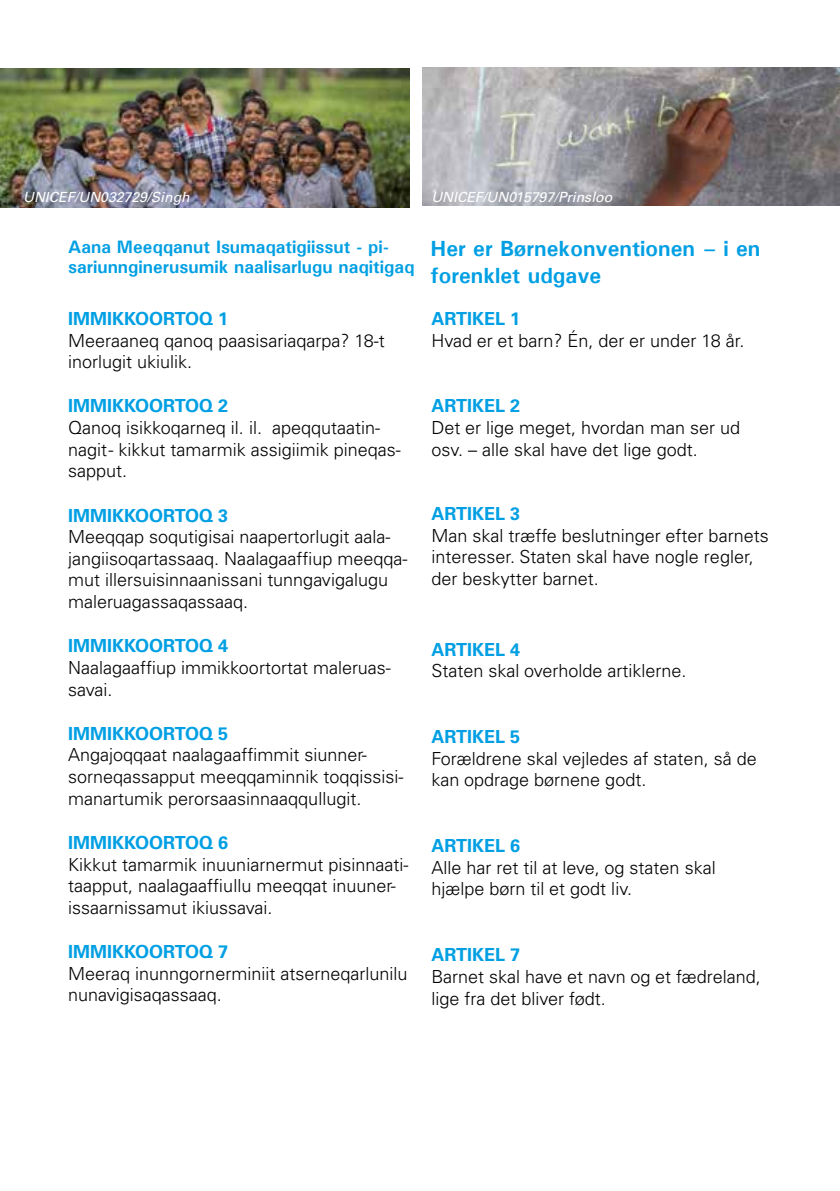
<style>
.page{position:relative;width:840px;height:1191px;background:#fff}
.page>*{position:absolute;margin:0;border:0;box-sizing:border-box;transform-origin:0 0}
.t1{font:700 22px/26.4px "Univers";color:#009fe3}
.t2{font:300 18px/21.6px "Univers LT Pro 45";color:#000}
.t3{font:700 18px "Univers LT Pro 65";color:#009fe3}
.t4{font:700 18px/20px "Univers";color:#009fe3}
.t5{font:italic 14px "Univers LT Pro 55";color:#fff}
</style>
<div class="page">
<img style="left:0;top:69px;width:409px;height:138px">
<img style="left:422px;top:68px;width:417px;height:138px">
<p class="t5" style="left:23px;top:188px;width:168px">UNICEF/UN032729/Singh</p>
<p class="t5" style="left:431px;top:188px;width:182px">UNICEF/UN015797/Prinsloo</p>
<p class="t4" style="left:68px;top:237px;width:347px">Aana Meeqqanut Isumaqatigiissut - pi&shy;sariunnginerusumik naalisarlugu naqitigaq</p>
<p class="t3" style="left:68px;top:308px;width:162px">IMMIKKOORTOQ 1</p>
<p class="t2" style="left:68px;top:329px;width:318px">Meeraaneq qanoq paasisariaqarpa? 18-t inorlugit ukiulik.</p>
<p class="t3" style="left:68px;top:395px;width:162px">IMMIKKOORTOQ 2</p>
<p class="t2" style="left:68px;top:417px;width:334px">Qanoq isikkoqarneq il. il. apeqqutaatin&shy;nagit - kikkut tamarmik assigiimik pineqas&shy;sapput.</p>
<p class="t3" style="left:68px;top:504px;width:162px">IMMIKKOORTOQ 3</p>
<p class="t2" style="left:68px;top:526px;width:341px">Meeqqap soqutigisai naapertorlugit aala&shy;jangiisoqartassaaq. Naalagaaffiup meeqqa&shy;mut illersuisinnaanissani tunngavigalugu maleruagassaqassaaq.</p>
<p class="t3" style="left:68px;top:635px;width:162px">IMMIKKOORTOQ 4</p>
<p class="t2" style="left:68px;top:656px;width:324px">Naalagaaffiup immikkoortortat maleruas&shy;savai.</p>
<p class="t3" style="left:68px;top:723px;width:162px">IMMIKKOORTOQ 5</p>
<p class="t2" style="left:68px;top:744px;width:337px">Angajoqqaat naalagaaffimmit siunner&shy;sorneqassapput meeqqaminnik toqqissisi&shy;manartumik perorsaasinnaaqqullugit.</p>
<p class="t3" style="left:68px;top:832px;width:162px">IMMIKKOORTOQ 6</p>
<p class="t2" style="left:68px;top:853px;width:342px">Kikkut tamarmik inuuniarnermut pisinnaati&shy;taapput, naalagaaffiullu meeqqat inuuner&shy;issaarnissamut ikiussavai.</p>
<p class="t3" style="left:68px;top:941px;width:162px">IMMIKKOORTOQ 7</p>
<p class="t2" style="left:68px;top:962px;width:341px">Meeraq inunngornerminiit atserneqarlunilu nunavigisaqassaaq.</p>
<p class="t1" style="left:430px;top:235px;width:331px">Her er Børnekonventionen – i en forenklet udgave</p>
<p class="t3" style="left:431px;top:308px;width:90px">ARTIKEL 1</p>
<p class="t2" style="left:431px;top:329px;width:314px">Hvad er et barn? Én, der er under 18 år.</p>
<p class="t3" style="left:431px;top:395px;width:90px">ARTIKEL 2</p>
<p class="t2" style="left:431px;top:417px;width:310px">Det er lige meget, hvordan man ser ud osv. – alle skal have det lige godt.</p>
<p class="t3" style="left:431px;top:503px;width:90px">ARTIKEL 3</p>
<p class="t2" style="left:431px;top:524px;width:338px">Man skal træffe beslutninger efter barnets interesser. Staten skal have nogle regler, der beskytter barnet.</p>
<p class="t3" style="left:431px;top:638px;width:90px">ARTIKEL 4</p>
<p class="t2" style="left:431px;top:660px;width:256px">Staten skal overholde artiklerne.</p>
<p class="t3" style="left:431px;top:726px;width:90px">ARTIKEL 5</p>
<p class="t2" style="left:431px;top:747px;width:327px">Forældrene skal vejledes af staten, så de kan opdrage børnene godt.</p>
<p class="t3" style="left:431px;top:835px;width:90px">ARTIKEL 6</p>
<p class="t2" style="left:431px;top:856px;width:286px">Alle har ret til at leve, og staten skal hjælpe børn til et godt liv.</p>
<p class="t3" style="left:431px;top:944px;width:90px">ARTIKEL 7</p>
<p class="t2" style="left:431px;top:965px;width:331px">Barnet skal have et navn og et fædreland, lige fra det bliver født.</p>
</div>
